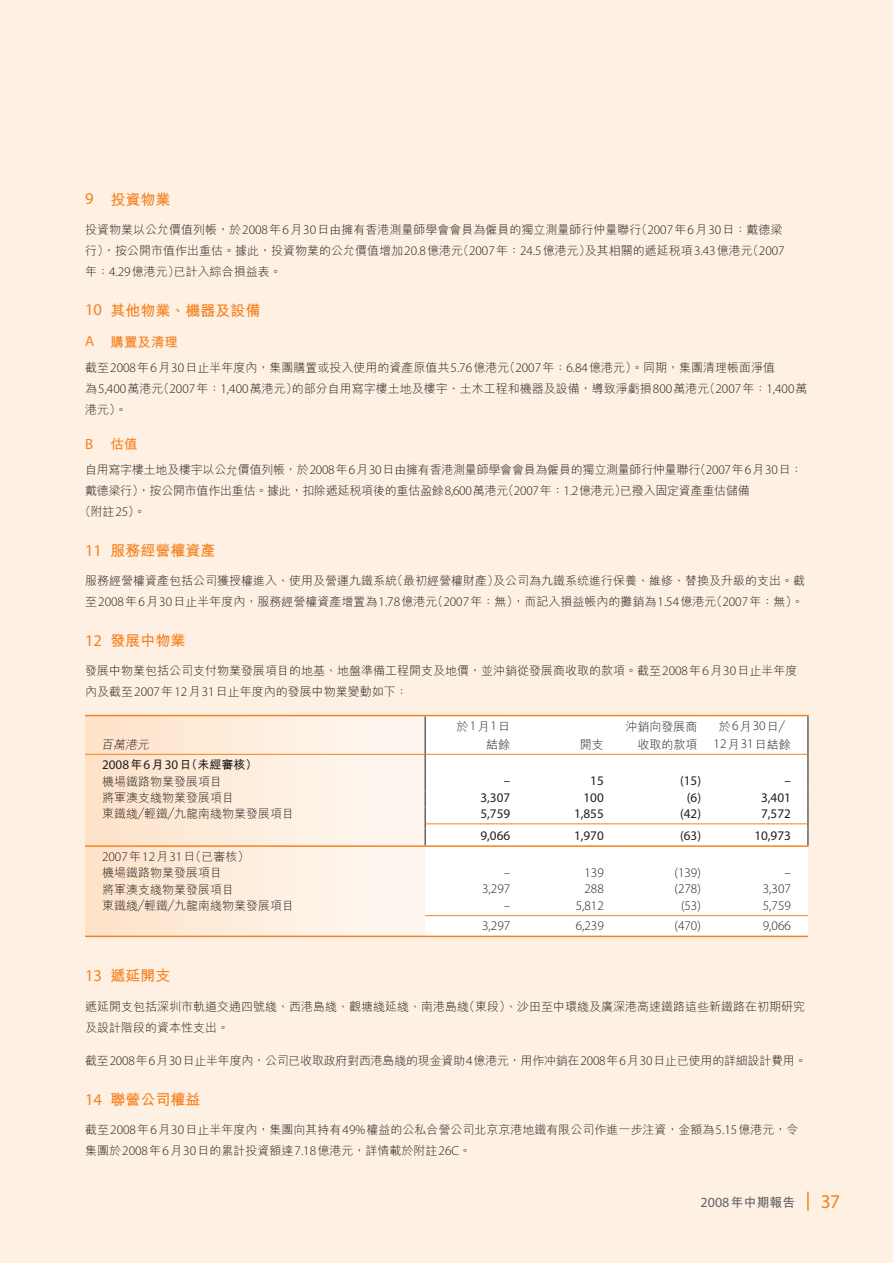
<style>
.page{position:relative;width:893px;height:1263px;background:#fef0e2}
.page>*{position:absolute;margin:0;border:0;box-sizing:border-box;transform-origin:0 0}
.t1{font:19.5px "Myriad MM";color:#f58220}
.t2{font:700 15px "M Hei HK";color:#f58220}
.t3{font:700 13.5px "M Hei HK";color:#f58220}
.t4{font:300 13.2px "Myriad Pro";color:#231f20}
.t5{font:13.2px "Myriad Pro";color:#231f20}
.t6{font:700 12.75px "M Hei HK";letter-spacing:.01em;color:#636366}
.t7{font:300 12px/21px "M Hei HK";color:#231f20}
.t8{font:300 12px "M Hei HK";letter-spacing:-.02em;color:#231f20}
.t9{font:italic 300 12px "M Hei HK";color:#231f20}
.s1{font-family:"Myriad Pro";font-weight:400;font-size:16.5px}
.s2{font-family:"Myriad Pro";font-size:13.2px}
.s3{font-family:"Myriad Pro";font-weight:400;font-size:14.85px}
.s4{font-family:"Myriad Pro";font-weight:400;font-size:13.2px}
.s5{font-weight:700}
.s6{font-family:"M Hei HK";font-size:12px}
.s7{font-family:"Myriad Pro";font-weight:400;font-size:14.1px}
</style>
<div class="page">
<hr style="left:807px;top:1191px;width:2px;height:20px;background:#f58220">
<svg style="left:85px;top:716px;width:340px;height:220px"></svg>
<div style="left:425px;top:716px;width:383px;height:220px;background:#fff"></div>
<hr style="left:85px;top:715px;width:340px;height:1px;background:#f58220">
<hr style="left:425px;top:715px;width:85px;height:1px;background:#f58220">
<hr style="left:519px;top:715px;width:85px;height:1px;background:#f58220">
<hr style="left:612px;top:715px;width:85px;height:1px;background:#f58220">
<hr style="left:706px;top:715px;width:85px;height:1px;background:#f58220">
<hr style="left:85px;top:845px;width:340px;height:2px;background:#f58220">
<hr style="left:425px;top:845px;width:85px;height:2px;background:#f58220">
<svg style="left:510px;top:845px;width:9px;height:2px"></svg>
<hr style="left:519px;top:845px;width:85px;height:2px;background:#f58220">
<svg style="left:604px;top:845px;width:8px;height:2px"></svg>
<hr style="left:612px;top:845px;width:85px;height:2px;background:#f58220">
<svg style="left:697px;top:845px;width:9px;height:2px"></svg>
<hr style="left:706px;top:845px;width:85px;height:2px;background:#f58220">
<hr style="left:85px;top:936px;width:340px;height:1px;background:#f58220">
<hr style="left:425px;top:936px;width:85px;height:1px;background:#f58220">
<hr style="left:519px;top:936px;width:85px;height:1px;background:#f58220">
<hr style="left:612px;top:936px;width:85px;height:1px;background:#f58220">
<hr style="left:706px;top:936px;width:85px;height:1px;background:#f58220">
<svg style="left:791px;top:936px;width:17px;height:1px"></svg>
<hr style="left:85px;top:754px;width:339px;height:1px;background:#f58220">
<hr style="left:426px;top:754px;width:84px;height:1px;background:#f58220">
<hr style="left:519px;top:754px;width:85px;height:1px;background:#f58220">
<hr style="left:612px;top:754px;width:85px;height:1px;background:#f58220">
<hr style="left:706px;top:754px;width:85px;height:1px;background:#f58220">
<hr style="left:426px;top:823px;width:84px;height:1px;background:#f58220">
<hr style="left:519px;top:823px;width:85px;height:1px;background:#f58220">
<hr style="left:612px;top:823px;width:85px;height:1px;background:#f58220">
<hr style="left:706px;top:823px;width:85px;height:1px;background:#f58220">
<hr style="left:425px;top:915px;width:85px;height:1px;background:#f58220">
<hr style="left:519px;top:915px;width:85px;height:1px;background:#f58220">
<hr style="left:612px;top:915px;width:85px;height:1px;background:#f58220">
<hr style="left:706px;top:915px;width:85px;height:1px;background:#f58220">
<svg style="left:791px;top:915px;width:17px;height:1px"></svg>
<svg style="left:791px;top:715px;width:18px;height:5px"></svg>
<hr style="left:424px;top:720px;width:2px;height:34px;background:#636366">
<hr style="left:807px;top:720px;width:2px;height:34px;background:#636366">
<svg style="left:424px;top:754px;width:2px;height:91px"></svg>
<svg style="left:791px;top:754px;width:18px;height:93px"></svg>
<p class="t2" style="left:85px;top:188px;width:87px"><span class="s1">9</span> 投資物業</p>
<p class="t7" style="left:85px;top:219px;width:701px">投資物業以公允價值列帳，於<span class="s2">2008</span>年<span class="s2">6</span>月<span class="s2">30</span>日由擁有香港測量師學會會員為僱員的獨立測量師行仲量聯行（<span class="s2">2007</span>年<span class="s2">6</span>月<span class="s2">30</span>日：戴德梁行），按公開市值作出重估。據此，投資物業的公允價值增加<span class="s2">20.8</span>億港元（<span class="s2">2007</span>年：<span class="s2">24.5</span>億港元）及其相關的遞延稅項<span class="s2">3.43</span>億港元（<span class="s2">2007</span>年：<span class="s2">4.29</span>億港元）已計入綜合損益表。</p>
<p class="t2" style="left:85px;top:299px;width:177px"><span class="s1">10</span> 其他物業、機器及設備</p>
<p class="t3" style="left:85px;top:332px;width:95px"><span class="s3">A</span> 購置及清理</p>
<p class="t7" style="left:85px;top:356px;width:724px">截至<span class="s2">2008</span>年<span class="s2">6</span>月<span class="s2">30</span>日止半年度內，集團購置或投入使用的資產原值共<span class="s2">5.76</span>億港元（<span class="s2">2007</span>年：<span class="s2">6.84</span>億港元）。同期，集團清理帳面淨值為<span class="s2">5,400</span>萬港元（<span class="s2">2007</span>年：<span class="s2">1,400</span>萬港元）的部分自用寫字樓土地及樓宇、土木工程和機器及設備，導致淨虧損<span class="s2">800</span>萬港元（<span class="s2">2007</span>年：<span class="s2">1,400</span>萬港元）。</p>
<p class="t3" style="left:85px;top:434px;width:54px"><span class="s3">B</span> 估值</p>
<p class="t8" style="left:85px;top:461px;width:719px">自用寫字樓土地及樓宇以公允價值列帳，於<span class="s2">2008</span>年<span class="s2">6</span>月<span class="s2">30</span>日由擁有香港測量師學會會員為僱員的獨立測量師行仲量聯行（<span class="s2">2007</span>年<span class="s2">6</span>月<span class="s2">30</span>日：</p>
<p class="t8" style="left:85px;top:482px;width:666px">戴德梁行），按公開市值作出重估。據此，扣除遞延稅項後的重估盈餘<span class="s2">8,600</span>萬港元（<span class="s2">2007</span>年：<span class="s2">1.2</span>億港元）已撥入固定資產重估儲備</p>
<p class="t7" style="left:79px;top:501px;width:68px">（附註<span class="s2">25</span>）。</p>
<p class="t2" style="left:85px;top:539px;width:132px"><span class="s1">11</span> 服務經營權資產</p>
<p class="t7" style="left:85px;top:570px;width:721px">服務經營權資產包括公司獲授權進入、使用及營運九鐵系統（最初經營權財產）及公司為九鐵系统進行保養、維修、替換及升級的支出。截至<span class="s2">2008</span>年<span class="s2">6</span>月<span class="s2">30</span>日止半年度內，服務經營權資產增置為<span class="s2">1.78</span>億港元（<span class="s2">2007</span>年：無），而記入損益帳內的攤銷為<span class="s2">1.54</span>億港元（<span class="s2">2007</span>年：無）。</p>
<p class="t2" style="left:85px;top:629px;width:102px"><span class="s1">12</span> 發展中物業</p>
<p class="t7" style="left:85px;top:660px;width:714px">發展中物業包括公司支付物業發展項目的地基、地盤準備工程開支及地價，並沖銷從發展商收取的款項。截至<span class="s2">2008</span>年<span class="s2">6</span>月<span class="s2">30</span>日止半年度內及截至<span class="s2">2007</span>年<span class="s2">12</span>月<span class="s2">31</span>日止年度內的發展中物業變動如下：</p>
<p class="t9" style="left:101px;top:736px;width:52px">百萬港元</p>
<p class="t7" style="left:102px;top:756px;width:157px;line-height:16.2px"><span class="s4">2008</span><span class="s5">年</span><span class="s4">6</span><span class="s5">月</span><span class="s4">30</span><span class="s5">日（未經審核）</span>機場鐵路物業發展項目</p>
<p class="t7" style="left:457px;top:717px;width:55px;line-height:18px;text-align:right">於<span class="s2">1</span>月<span class="s2">1</span>日結餘</p>
<p class="t7" style="left:580px;top:733px;width:25px">開支</p>
<p class="t7" style="left:625px;top:717px;width:73px;line-height:18px;text-align:right">沖銷向發展商收取的款項</p>
<p class="t7" style="left:719px;top:715px;width:74px">於<span class="s2">6</span>月<span class="s2">30</span>日／</p>
<p class="t4" style="left:714px;top:736px;width:79px">12<span class="s6">月</span>31<span class="s6">日結餘</span></p>
<p class="t5" style="left:504px;top:773px;width:8px">–</p>
<p class="t5" style="left:590px;top:773px;width:15px">15</p>
<p class="t5" style="left:680px;top:773px;width:23px">(15)</p>
<p class="t5" style="left:784px;top:773px;width:8px">–</p>
<p class="t7" style="left:102px;top:786px;width:133px">將軍澳支綫物業發展項目</p>
<p class="t5" style="left:480px;top:789px;width:31px">3,307</p>
<p class="t5" style="left:583px;top:789px;width:22px">100</p>
<p class="t5" style="left:687px;top:789px;width:16px">(6)</p>
<p class="t5" style="left:761px;top:789px;width:31px">3,401</p>
<p class="t7" style="left:102px;top:803px;width:193px">東鐵綫／輕鐵／九龍南綫物業發展項目</p>
<p class="t5" style="left:480px;top:805px;width:31px">5,759</p>
<p class="t5" style="left:574px;top:805px;width:31px">1,855</p>
<p class="t5" style="left:680px;top:805px;width:23px">(42)</p>
<p class="t5" style="left:761px;top:805px;width:31px">7,572</p>
<p class="t5" style="left:480px;top:827px;width:31px">9,066</p>
<p class="t5" style="left:574px;top:827px;width:31px">1,970</p>
<p class="t5" style="left:680px;top:827px;width:23px">(63)</p>
<p class="t5" style="left:754px;top:827px;width:38px">10,973</p>
<p class="t4" style="left:102px;top:849px;width:149px">2007<span class="s6">年</span>12<span class="s6">月</span>31<span class="s6">日（已審核）</span></p>
<p class="t7" style="left:102px;top:862px;width:121px">機場鐵路物業發展項目</p>
<p class="t4" style="left:504px;top:865px;width:8px">–</p>
<p class="t4" style="left:584px;top:865px;width:21px">139</p>
<p class="t4" style="left:675px;top:865px;width:28px">(139)</p>
<p class="t4" style="left:784px;top:865px;width:8px">–</p>
<p class="t7" style="left:102px;top:878px;width:133px">將軍澳支綫物業發展項目</p>
<p class="t4" style="left:482px;top:881px;width:30px">3,297</p>
<p class="t4" style="left:584px;top:881px;width:21px">288</p>
<p class="t4" style="left:675px;top:881px;width:28px">(278)</p>
<p class="t4" style="left:763px;top:881px;width:30px">3,307</p>
<p class="t7" style="left:102px;top:894px;width:193px">東鐵綫／輕鐵／九龍南綫物業發展項目</p>
<p class="t4" style="left:504px;top:897px;width:8px">–</p>
<p class="t4" style="left:576px;top:897px;width:30px">5,812</p>
<p class="t4" style="left:681px;top:897px;width:21px">(53)</p>
<p class="t4" style="left:763px;top:897px;width:30px">5,759</p>
<p class="t4" style="left:482px;top:918px;width:30px">3,297</p>
<p class="t4" style="left:576px;top:918px;width:30px">6,239</p>
<p class="t4" style="left:675px;top:918px;width:28px">(470)</p>
<p class="t4" style="left:763px;top:918px;width:30px">9,066</p>
<p class="t2" style="left:85px;top:965px;width:87px"><span class="s1">13</span> 遞延開支</p>
<p class="t7" style="left:85px;top:995px;width:721px">遞延開支包括深圳市軌道交通四號綫、西港島綫、觀塘綫延綫、南港島綫（東段）、沙田至中環綫及廣深港高速鐵路這些新鐵路在初期研究及設計階段的資本性支出。</p>
<p class="t8" style="left:85px;top:1052px;width:723px">截至<span class="s2">2008</span>年<span class="s2">6</span>月<span class="s2">30</span>日止半年度內，公司已收取政府對西港島綫的現金資助<span class="s2">4</span>億港元，用作冲銷在<span class="s2">2008</span>年<span class="s2">6</span>月<span class="s2">30</span>日止已使用的詳細設計費用。</p>
<p class="t2" style="left:85px;top:1088px;width:117px"><span class="s1">14</span> 聯營公司權益</p>
<p class="t7" style="left:85px;top:1119px;width:715px">截至<span class="s2">2008</span>年<span class="s2">6</span>月<span class="s2">30</span>日止半年度內，集團向其持有<span class="s2">49%</span>權益的公私合營公司北京京港地鐵有限公司作進一步注資，金額為<span class="s2">5.15</span>億港元，令集團於<span class="s2">2008</span>年<span class="s2">6</span>月<span class="s2">30</span>日的累計投資額達<span class="s2">7.18</span>億港元，詳情載於附註<span class="s2">26C</span>。</p>
<p class="t6" style="left:700px;top:1193px;width:96px"><span class="s7">2008</span>年中期報告</p>
<h1 class="t1" style="left:821px;top:1192px;width:21px">37</h1>
</div>
